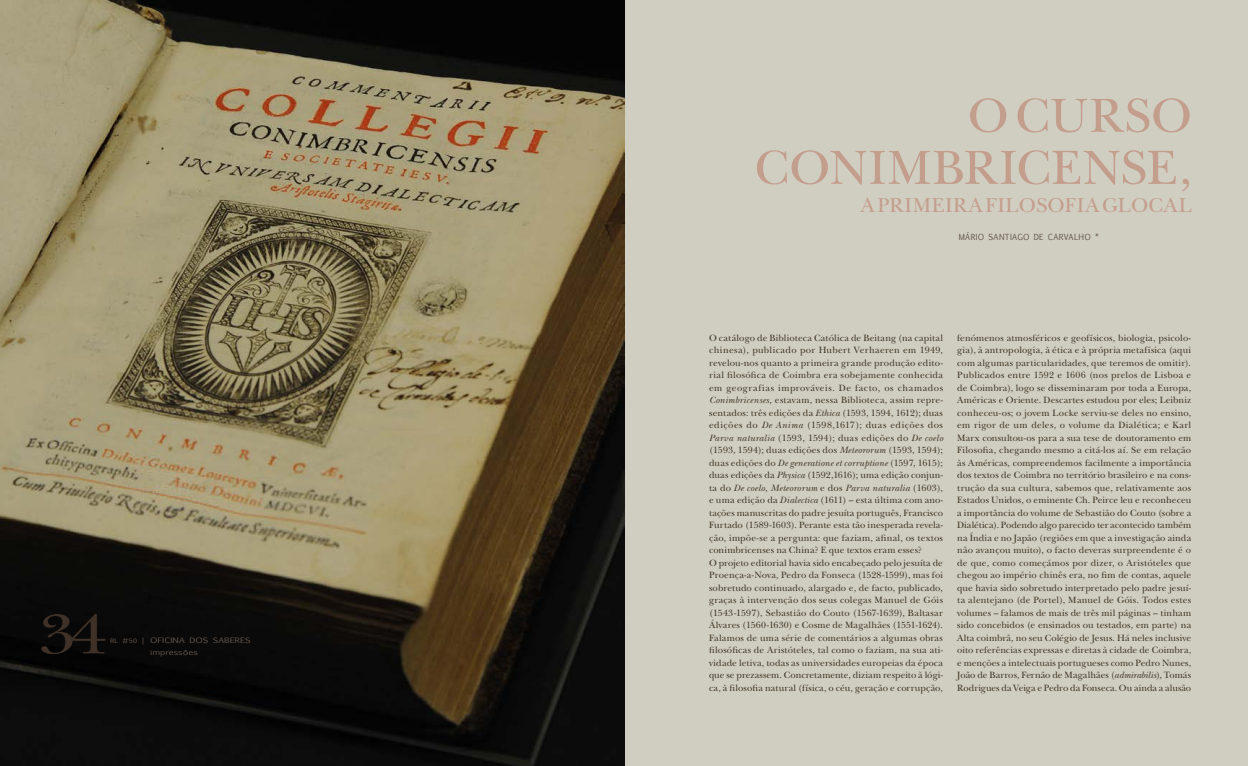
<style>
.page{position:relative;width:1248px;height:766px;background:#fff}
.page>*{position:absolute;margin:0;border:0;box-sizing:border-box;transform-origin:0 0}
.t1{font:58.4px "New Baskerville Std";color:#3f3127;scale:1.25 1}
.t2{font:50px/52px "New Baskerville Std";letter-spacing:.01em;color:#c49e8d;text-align:right}
.t3{font:21px "New Baskerville Std";letter-spacing:.025em;color:#c49e8d}
.t4{font:9.5px/12.5px "New Baskerville Std";letter-spacing:.01em;color:#3d3623}
.t5{font:8px "Euphemia UCAS";letter-spacing:.05em;color:#5c5241}
.t6{font:7.1px/11.8px "Euphemia UCAS";color:#67594f;scale:1.3 1}
.s1{font-size:5.7px}
.s2{font-style:italic}
</style>
<div class="page">
<div style="left:0;top:0;width:1247px;height:765px;background:#d0cdc1"></div>
<img style="left:0;top:0;width:624px;height:765px">
<h1 class="t1" style="left:38px;top:600px;width:57px">34</h1>
<p class="t6" style="left:150px;top:634px;width:79px;text-indent:-40px"><span class="s1">RL #50</span> | OFICINA DOS SABERES impressões</p>
<h2 class="t2" style="left:754px;top:90px;width:439px">O CURSO<br>CONIMBRICENSE,</h2>
<h3 class="t3" style="left:860px;top:193px;width:332px">A PRIMEIRA FILOSOFIA GLOCAL</h3>
<p class="t5" style="left:958px;top:231px;width:142px">MÁRIO SANTIAGO DE CARVALHO *</p>
<p class="t4" style="left:709px;top:331px;width:235px">O catálogo de Biblioteca Católica de Beitang (na capital chinesa), publicado por Hubert Verhaeren em 1949, revelou-nos quanto a primeira grande produção edito&shy;rial filosófica de Coimbra era sobejamente conhecida em geografias improváveis. De facto, os chamados <span class="s2">Conimbricenses</span>, estavam, nessa Biblioteca, assim repre&shy;sentados: três edições da <span class="s2">Ethica</span> (1593, 1594, 1612); duas edições do <span class="s2">De Anima</span> (1598,1617); duas edições dos <span class="s2">Parva naturalia</span> (1593, 1594); duas edições do <span class="s2">De coelo </span>(1593, 1594); duas edições dos <span class="s2">Meteororum</span> (1593, 1594); duas edições do <span class="s2">De generatione et corruptione</span> (1597, 1615); duas edições da <span class="s2">Physica</span> (1592,1616); uma edição conjun&shy;ta do <span class="s2">De coelo</span>, <span class="s2">Meteororum</span> e dos <span class="s2">Parva naturalia</span> (1603), e uma edição da <span class="s2">Dialectica</span> (1611) – esta última com ano&shy;tações manuscritas do padre jesuíta português, Francisco Furtado (1589-1603). Perante esta tão inesperada revela&shy;ção, impõe-se a pergunta: que faziam, afinal, os textos conimbricenses na China? E que textos eram esses?<br>O projeto editorial havia sido encabeçado pelo jesuíta de Proença-a-Nova, Pedro da Fonseca (1528-1599), mas foi sobretudo continuado, alargado e, de facto, publicado, graças à intervenção dos seus colegas Manuel de Góis (1543-1597), Sebastião do Couto (1567-1639), Baltasar Álvares (1560-1630) e Cosme de Magalhães (1551-1624).<br>Falamos de uma série de comentários a algumas obras filosóficas de Aristóteles, tal como o faziam, na sua ati&shy;vidade letiva, todas as universidades europeias da época que se prezassem. Concretamente, diziam respeito à lógi&shy;ca, à filosofia natural (física, o céu, geração e corrupção,</p>
<p class="t4" style="left:957px;top:331px;width:235px;text-align:justify">fenómenos atmosféricos e geofísicos, biologia, psicolo&shy;gia), à antropologia, à ética e à própria metafísica (aqui com algumas particularidades, que teremos de omitir).<br>Publicados entre 1592 e 1606 (nos prelos de Lisboa e de Coimbra), logo se disseminaram por toda a Europa, Américas e Oriente. Descartes estudou por eles; Leibniz conheceu-os; o jovem Locke serviu-se deles no ensino, em rigor de um deles, o volume da Dialética; e Karl Marx consultou-os para a sua tese de doutoramento em Filosofia, chegando mesmo a citá-los aí. Se em relação às Américas, compreendemos facilmente a importância dos textos de Coimbra no território brasileiro e na cons&shy;trução da sua cultura, sabemos que, relativamente aos Estados Unidos, o eminente Ch. Peirce leu e reconheceu a importância do volume de Sebastião do Couto (sobre a Dialética). Podendo algo parecido ter acontecido também na Índia e no Japão (regiões em que a investigação ainda não avançou muito), o facto deveras surpreendente é o de que, como começámos por dizer, o Aristóteles que chegou ao império chinês era, no fim de contas, aquele que havia sido sobretudo interpretado pelo padre jesuí&shy;ta alentejano (de Portel), Manuel de Góis. Todos estes volumes – falamos de mais de três mil páginas – tinham sido concebidos (e ensinados ou testados, em parte) na Alta coimbrã, no seu Colégio de Jesus. Há neles inclusive oito referências expressas e diretas à cidade de Coimbra, e menções a intelectuais portugueses como Pedro Nunes, João de Barros, Fernão de Magalhães (<span class="s2">admirabilis</span>), Tomás Rodrigues da Veiga e Pedro da Fonseca. Ou ainda a alusão</p>
</div>
